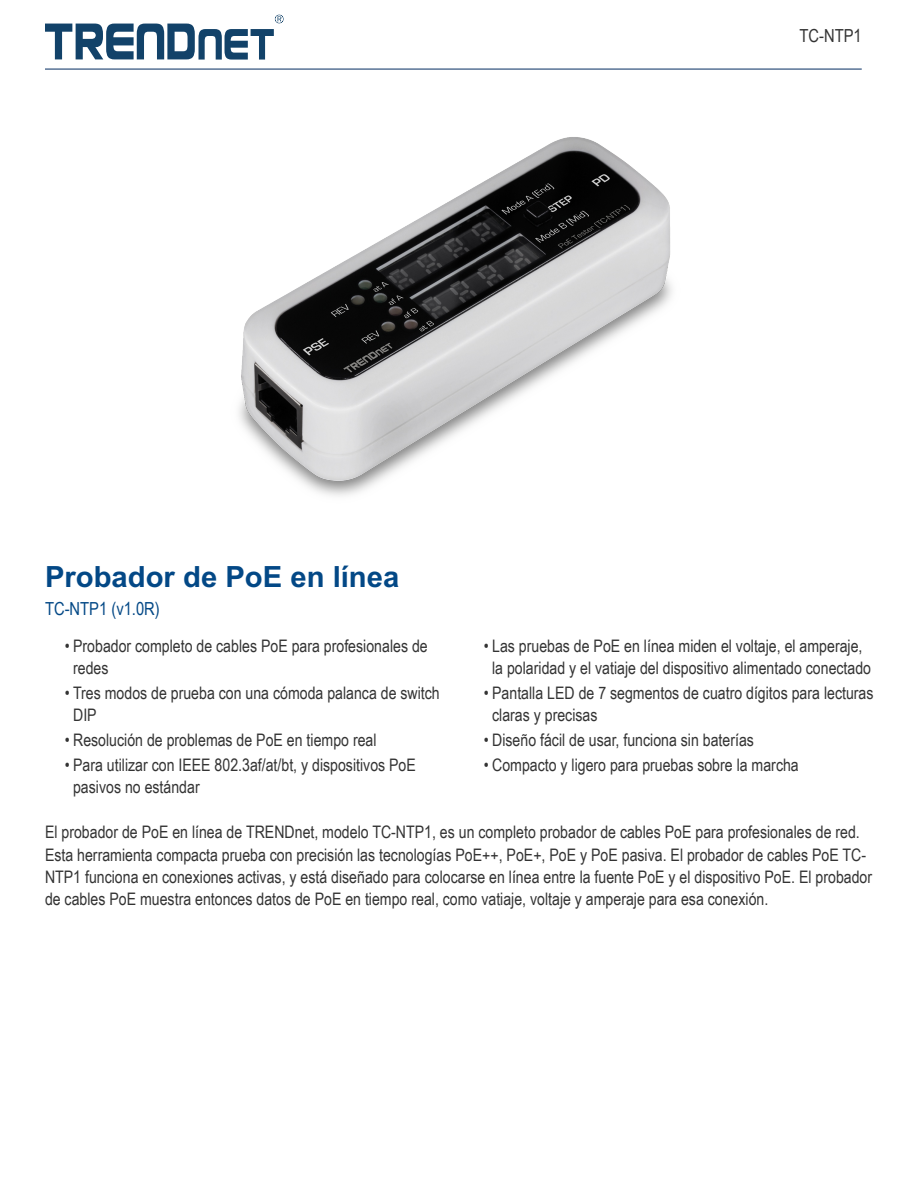
<style>
.page{position:relative;width:918px;height:1188px;background:#fff}
.page>*{position:absolute;margin:0;border:0;box-sizing:border-box;transform-origin:0 0}
.t1{font:700 29.25px "Arial";color:#034886}
.t2{font:18px "Arial Narrow";color:#034886}
.t3{font:18px "Arial Narrow";color:#333}
.t4{font:17.25px/22.4px "Arial Narrow";color:#333}
</style>
<div class="page">
<svg style="left:45px;top:15px;width:238px;height:45px"></svg>
<img style="left:239px;top:137px;width:433px;height:359px">
<hr style="left:45px;top:68px;width:817px;height:2px;background:#32537e">
<p class="t3" style="left:799px;top:22px;width:64px">TC-NTP1</p>
<h1 class="t1" style="left:45px;top:566px;width:356px">Probador de PoE en línea</h1>
<p class="t2" style="left:45px;top:596px;width:116px">TC-NTP1 (v1.0R)</p>
<p class="t4" style="left:73px;top:634px;width:356px;text-indent:-8px">• Probador completo de cables PoE para profesionales de redes</p>
<p class="t4" style="left:73px;top:681px;width:368px;text-indent:-8px">• Tres modos de prueba con una cómoda palanca de switch<br>DIP</p>
<p class="t4" style="left:65px;top:728px;width:313px">• Resolución de problemas de PoE en tiempo real</p>
<p class="t4" style="left:73px;top:753px;width:344px;text-indent:-8px">• Para utilizar con IEEE 802.3af/at/bt, y dispositivos PoE pasivos no estándar</p>
<p class="t4" style="left:484px;top:634px;width:389px;text-align:center">• Las pruebas de PoE en línea miden el voltaje, el amperaje, la polaridad y el vatiaje del dispositivo alimentado conectado</p>
<p class="t4" style="left:492px;top:681px;width:383px;text-indent:-8px">• Pantalla LED de 7 segmentos de cuatro dígitos para lecturas claras y precisas</p>
<p class="t4" style="left:484px;top:728px;width:272px">• Diseño fácil de usar, funciona sin baterías</p>
<p class="t4" style="left:484px;top:753px;width:316px">• Compacto y ligero para pruebas sobre la marcha</p>
<p class="t4" style="left:45px;top:820px;width:829px">El probador de PoE en línea de TRENDnet, modelo TC-NTP1, es un completo probador de cables PoE para profesionales de red.<br>Esta herramienta compacta prueba con precisión las tecnologías PoE++, PoE+, PoE y PoE pasiva. El probador de cables PoE TC-NTP1 funciona en conexiones activas, y está diseñado para colocarse en línea entre la fuente PoE y el dispositivo PoE. El probador de cables PoE muestra entonces datos de PoE en tiempo real, como vatiaje, voltaje y amperaje para esa conexión.</p>
</div>
